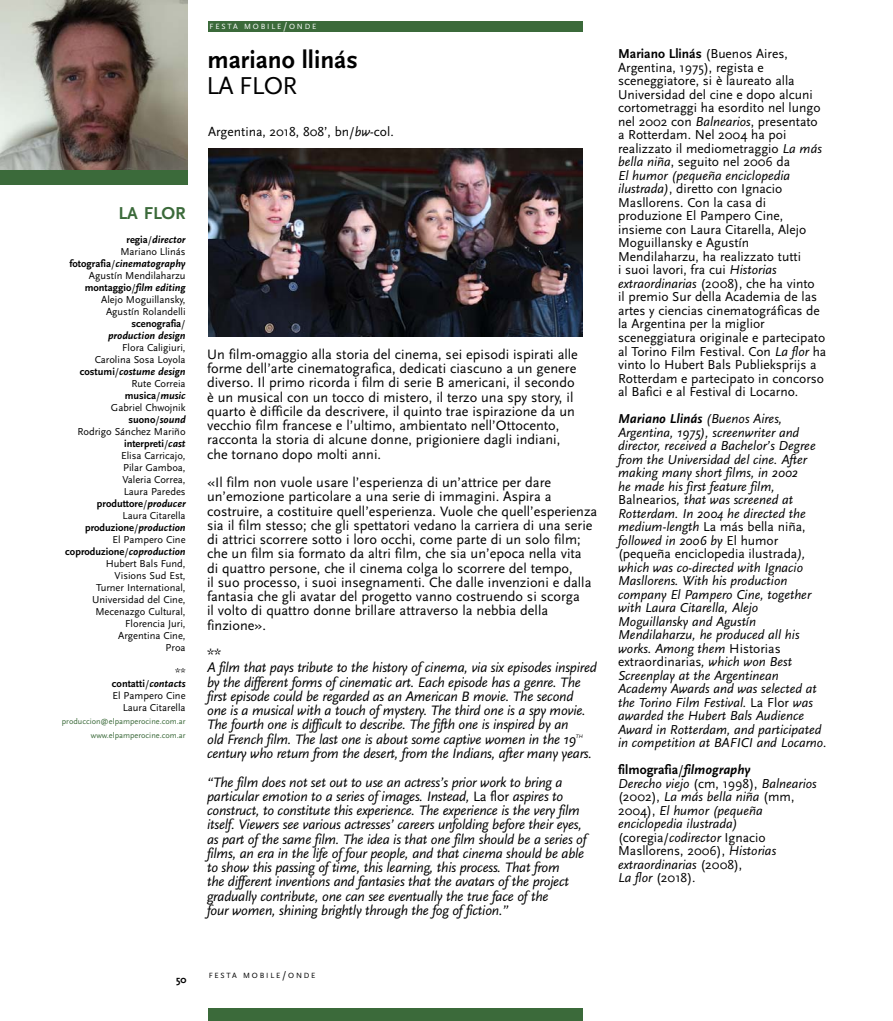
<style>
.page{position:relative;width:893px;height:1021px;background:#fff}
.page>*{position:absolute;margin:0;border:0;box-sizing:border-box;transform-origin:0 0}
.t1{font:700 25.5px "Scala Sans";color:#000}
.t2{font:25.5px "Scala Sans";letter-spacing:-.03em;color:#000}
.t3{font:700 18px "Scala Sans";letter-spacing:-.015em;color:#3b6a3a}
.t4{font:italic 14.25px/14.2px "Scala Sans";letter-spacing:-.015em;color:#000}
.t5{font:14.25px/14.2px "Scala Sans";color:#000}
.t6{font:italic 13.5px/13.5px "Scala Sans";color:#000}
.t7{font:13.5px/13.5px "Scala Sans";color:#000}
.t8{font:10.5px/12px "Scala Sans";color:#000;text-align:right}
.t9{font:700 10.5px "Scala Sans";color:#000}
.t10{font:8.25px/13.5px "Scala Sans";color:#3b6a3a;text-align:right}
.t11{font:7.8px "Scala Sans";letter-spacing:.23em;color:#000}
.t12{font:7.8px "Scala Sans";letter-spacing:.23em;color:#fff}
.t13{font:italic 5.4px "Scala Sans";color:#000}
.s1{font-size:10.5px}
.s2{font-style:italic}
.s3{font-weight:700}
.s4{font-weight:700;font-style:italic}
.s5{font-style:normal}
.s6{font-weight:700;font-style:normal}
</style>
<div class="page">
<img style="left:208px;top:148px;width:375px;height:189px">
<img style="left:0;top:0;width:187px;height:171px">
<div style="left:0;top:171px;width:187px;height:14px;background:#3b6a3a"></div>
<div style="left:208px;top:21px;width:375px;height:11px;background:#3b6a3a"></div>
<div style="left:208px;top:1008px;width:375px;height:12px;background:#3b6a3a"></div>
<p class="t12" style="left:210px;top:23px;width:108px">FESTA MOBILE<span class="s1">/</span>ONDE</p>
<h1 class="t1" style="left:207px;top:49px;width:152px">mariano llinás</h1>
<h1 class="t2" style="left:207px;top:75px;width:92px">LA FLOR</h1>
<p class="t7" style="left:208px;top:126px;width:187px">Argentina, 2018, 808’, bn/<span class="s2">bw-</span>col.</p>
<p class="t3" style="left:118px;top:205px;width:69px">LA FLOR</p>
<p class="t8" style="left:69px;top:234px;width:118px"><span class="s3">regia</span>/<span class="s4">director<br></span>Mariano Llinás <span class="s3">fotografia</span>/<span class="s4">cinematography<br></span>Agustín Mendilaharzu <span class="s3">montaggio</span>/<span class="s4">film editing<br></span>Alejo Moguillansky,<br>Agustín Rolandelli <span class="s3">scenografia</span>/<br><span class="s4">production design</span></p>
<p class="t8" style="left:65px;top:342px;width:122px">Flora Caligiuri,<br>Carolina Sosa Loyola <span class="s3">costumi</span>/<span class="s4">costume design<br></span>Rute Correia<br><span class="s3">musica</span>/<span class="s4">music<br></span>Gabriel Chwojnik <span class="s3">suono</span>/<span class="s4">sound<br></span>Rodrigo Sánchez Mariño <span class="s3">interpreti</span>/<span class="s4">cast<br></span>Elisa Carricajo,<br>Pilar Gamboa,<br>Valeria Correa,<br>Laura Paredes <span class="s3">produttore</span>/<span class="s4">producer<br></span>Laura Citarella <span class="s3">produzione</span>/<span class="s4">production<br></span>El Pampero Cine <span class="s3">coproduzione</span>/<span class="s4">coproduction<br></span>Hubert Bals Fund,<br>Visions Sud Est,<br>Turner International,<br>Universidad del Cine,<br>Mecenazgo Cultural,<br>Florencia Juri,<br>Argentina Cine,<br>Proa</p>
<p class="t8" style="left:112px;top:666px;width:75px">** <span class="s3">contatti</span>/<span class="s4">contacts<br></span>El Pampero Cine<br>Laura Citarella</p>
<p class="t10" style="left:62px;top:715px;width:125px">produccion@elpamperocine.com.ar www.elpamperocine.com.ar</p>
<p class="t5" style="left:207px;top:348px;width:372px">Un film-omaggio alla storia del cinema, sei episodi ispirati alle forme dell’arte cinematografica, dedicati ciascuno a un genere diverso. Il primo ricorda i film di serie B americani, il secondo è un musical con un tocco di mistero, il terzo una spy story, il quarto è difficile da descrivere, il quinto trae ispirazione da un vecchio film francese e l’ultimo, ambientato nell’Ottocento, racconta la storia di alcune donne, prigioniere dagli indiani, che tornano dopo molti anni.</p>
<p class="t5" style="left:207px;top:476px;width:392px">«Il film non vuole usare l’esperienza di un’attrice per dare un’emozione particolare a una serie di immagini. Aspira a costruire, a costituire quell’esperienza. Vuole che quell’esperienza sia il film stesso; che gli spettatori vedano la carriera di una serie di attrici scorrere sotto i loro occhi, come parte di un solo film; che un film sia formato da altri film, che sia un’epoca nella vita<br>di quattro persone, che il cinema colga lo scorrere del tempo,<br>il suo processo, i suoi insegnamenti. Che dalle invenzioni e dalla fantasia che gli avatar del progetto vanno costruendo si scorga<br>il volto di quattro donne brillare attraverso la nebbia della finzione».</p>
<p class="t5" style="left:207px;top:647px;width:16px">**</p>
<p class="t4" style="left:207px;top:662px;width:391px">A film that pays tribute to the history of cinema, via six episodes inspired by the different forms of cinematic art. Each episode has a genre. The first episode could be regarded as an American B movie. The second<br>one is a musical with a touch of mystery. The third one is a spy movie.<br>The fourth one is difficult to describe. The fifth one is inspired by an<br>old French film. The last one is about some captive women in the 19</p>
<p class="t13" style="left:576px;top:734px;width:8px">TH</p>
<p class="t4" style="left:207px;top:740px;width:386px;line-height:28.5px">century who return from the desert, from the Indians, after many years. “The film does not set out to use an actress’s prior work to bring a</p>
<p class="t4" style="left:207px;top:790px;width:381px">particular emotion to a series of images. Instead, <span class="s5">La flor</span> aspires to construct, to constitute this experience. The experience is the very film itself. Viewers see various actresses’ careers unfolding before their eyes, as part of the same film. The idea is that one film should be a series of films, an era in the life of four people, and that cinema should be able to show this passing of time, this learning, this process. That from<br>the different inventions and fantasies that the avatars of the project gradually contribute, one can see eventually the true face of the<br>four women, shining brightly through the fog of fiction.”</p>
<p class="t7" style="left:618px;top:48px;width:210px"><span class="s3">Mariano Llinás</span> (Buenos Aires, Argentina, 1975), regista e sceneggiatore, si è laureato alla Universidad del cine e dopo alcuni cortometraggi ha esordito nel lungo nel 2002 con <span class="s2">Balnearios</span>, presentato a Rotterdam. Nel 2004 ha poi realizzato il mediometraggio <span class="s2">La más bella niña</span>, seguito nel 2006 da<br><span class="s2">El humor (pequeña enciclopedia ilustrada)</span>, diretto con Ignacio Masllorens. Con la casa di produzione El Pampero Cine, insieme con Laura Citarella, Alejo Moguillansky e Agustín Mendilaharzu, ha realizzato tutti<br>i suoi lavori, fra cui <span class="s2">Historias extraordinarias</span> (2008), che ha vinto<br>il premio Sur della Academia de las artes y ciencias cinematográficas de la Argentina per la miglior sceneggiatura originale e partecipato al Torino Film Festival. Con <span class="s2">La flor</span> ha vinto lo Hubert Bals Publieksprijs a Rotterdam e partecipato in concorso al Bafici e al Festival di Locarno.</p>
<p class="t6" style="left:618px;top:413px;width:210px"><span class="s3">Mariano Llinás</span> (Buenos Aires, Argentina, 1975), screenwriter and director, received a Bachelor’s Degree from the Universidad del cine. After making many short films, in 2002<br>he made his first feature film, <span class="s5">Balnearios</span>, that was screened at Rotterdam. In 2004 he directed the medium-length <span class="s5">La más bella niña, </span>followed in 2006 by <span class="s5">El humor (pequeña enciclopedia ilustrada</span>), which was co-directed with Ignacio Masllorens. With his production company El Pampero Cine, together with Laura Citarella, Alejo Moguillansky and Agustín Mendilaharzu, he produced all his works. Among them <span class="s5">Historias extraordinarias</span>, which won Best Screenplay at the Argentinean Academy Awards and was selected at the Torino Film Festival. <span class="s5">La Flor</span> was awarded the Hubert Bals Audience Award in Rotterdam, and participated in competition at BAFICI and Locarno.</p>
<p class="t6" style="left:618px;top:764px;width:200px"><span class="s6">filmografia</span><span class="s5">/</span><span class="s3">filmography<br></span>Derecho viejo <span class="s5">(cm, 1998),</span> Balnearios <span class="s5">(2002),</span> La más bella niña <span class="s5">(mm,<br>2004),</span> El humor (pequeña enciclopedia ilustrada) <span class="s5">(coregia/</span>codirector <span class="s5">Ignacio<br>Masllorens, 2006),</span> Historias extraordinarias <span class="s5">(2008),<br></span>La flor <span class="s5">(2018).</span></p>
<p class="t9" style="left:176px;top:974px;width:12px">50</p>
<p class="t11" style="left:209px;top:972px;width:108px">FESTA MOBILE<span class="s1">/</span>ONDE</p>
</div>
